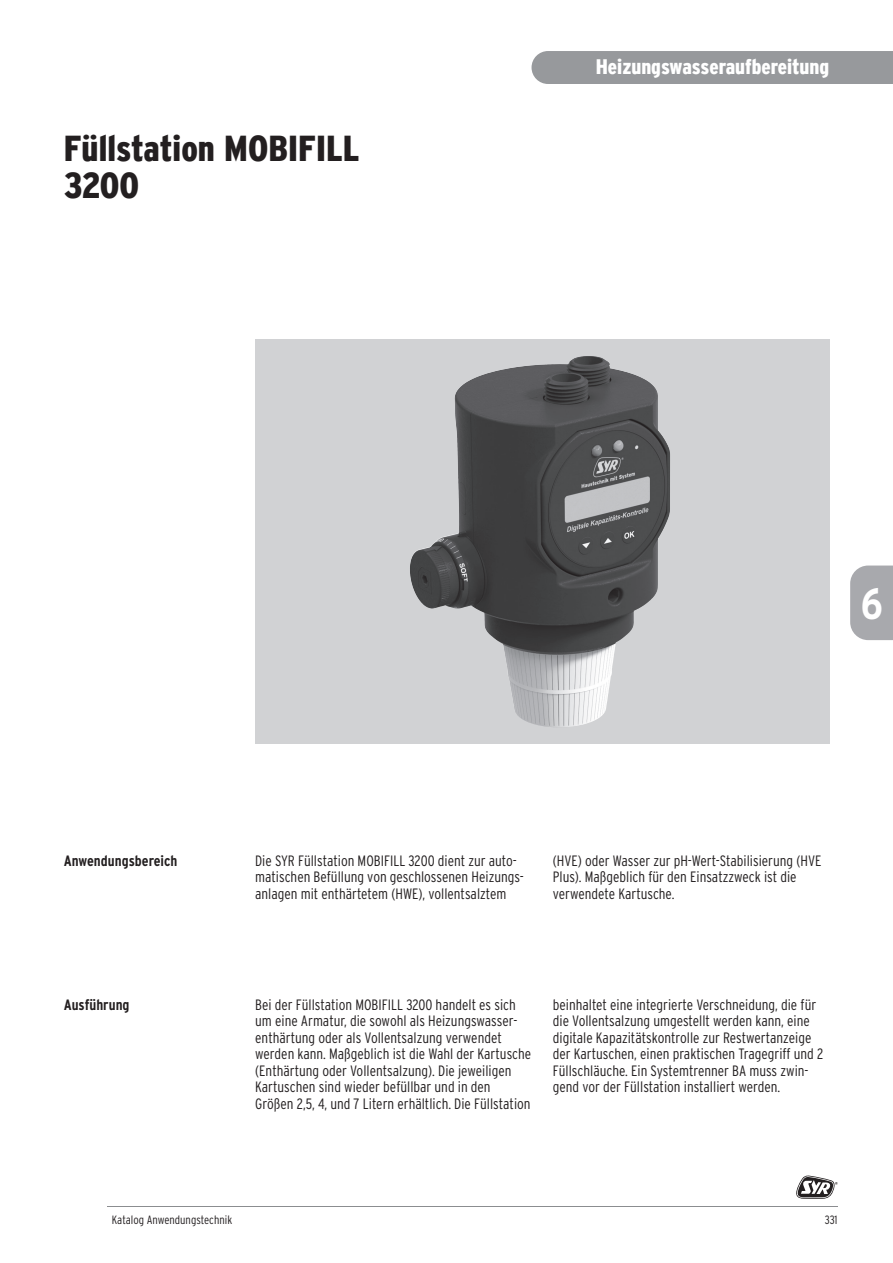
<style>
.page{position:relative;width:893px;height:1263px;background:#fff}
.page>*{position:absolute;margin:0;border:0;box-sizing:border-box;transform-origin:0 0}
.t1{font:700 condensed 43.8px "Interstate";color:#fff}
.t2{font:900 condensed 36px/37.5px "Interstate";color:#231f20}
.t3{font:900 condensed 21px "Interstate";color:#fff}
.t4{font:300 condensed 15px/16.5px "Interstate";color:#231f20}
.t5{font:700 condensed 15px "Interstate";color:#231f20}
.t6{font:300 condensed 12px "Interstate";color:#231f20}
</style>
<div class="page">
<svg style="left:255px;top:340px;width:574px;height:404px;background:#b1b2b4"></svg>
<img style="left:454px;top:356px;width:133px;height:55px">
<svg style="left:796px;top:1175px;width:42px;height:24px"></svg>
<hr style="left:107px;top:1206px;width:731px;height:1px;background:#8b8d90">
<div style="left:531px;top:51px;width:362px;height:33px;background:#97999c"></div>
<svg style="left:850px;top:565px;width:43px;height:75px;background:#acadb1"></svg>
<h2 class="t2" style="left:64px;top:129px;width:297px">Füllstation MOBIFILL<br>3200</h2>
<h3 class="t3" style="left:596px;top:55px;width:235px">Heizungswasseraufbereitung</h3>
<h1 class="t1" style="left:861px;top:577px;width:24px">6</h1>
<p class="t5" style="left:64px;top:851px;width:115px">Anwendungsbereich</p>
<p class="t5" style="left:64px;top:995px;width:67px">Ausführung</p>
<p class="t4" style="left:255px;top:852px;width:270px">Die SYR Füllstation MOBIFILL 3200 dient zur auto&shy;matischen Befüllung von geschlossenen Heizungs&shy;anlagen mit enthärtetem (HWE), vollentsalztem</p>
<p class="t4" style="left:553px;top:852px;width:270px">(HVE) oder Wasser zur pH-Wert-Stabilisierung (HVE<br>Plus). Maßgeblich für den Einsatzzweck ist die verwendete Kartusche.</p>
<p class="t4" style="left:255px;top:996px;width:278px">Bei der Füllstation MOBIFILL 3200 handelt es sich um eine Armatur, die sowohl als Heizungswasser&shy;enthärtung oder als Vollentsalzung verwendet werden kann. Maßgeblich ist die Wahl der Kartusche (Enthärtung oder Vollentsalzung). Die jeweiligen Kartuschen sind wieder befüllbar und in den Größen 2,5, 4, und 7 Litern erhältlich. Die Füllstation</p>
<p class="t4" style="left:553px;top:996px;width:272px">beinhaltet eine integrierte Verschneidung, die für die Vollentsalzung umgestellt werden kann, eine digitale Kapazitätskontrolle zur Restwertanzeige der Kartuschen, einen praktischen Tragegriff und 2<br>Füllschläuche. Ein Systemtrenner BA muss zwin&shy;gend vor der Füllstation installiert werden.</p>
<p class="t6" style="left:112px;top:1212px;width:122px">Katalog Anwendungstechnik</p>
<p class="t6" style="left:825px;top:1212px;width:14px">331</p>
</div>
